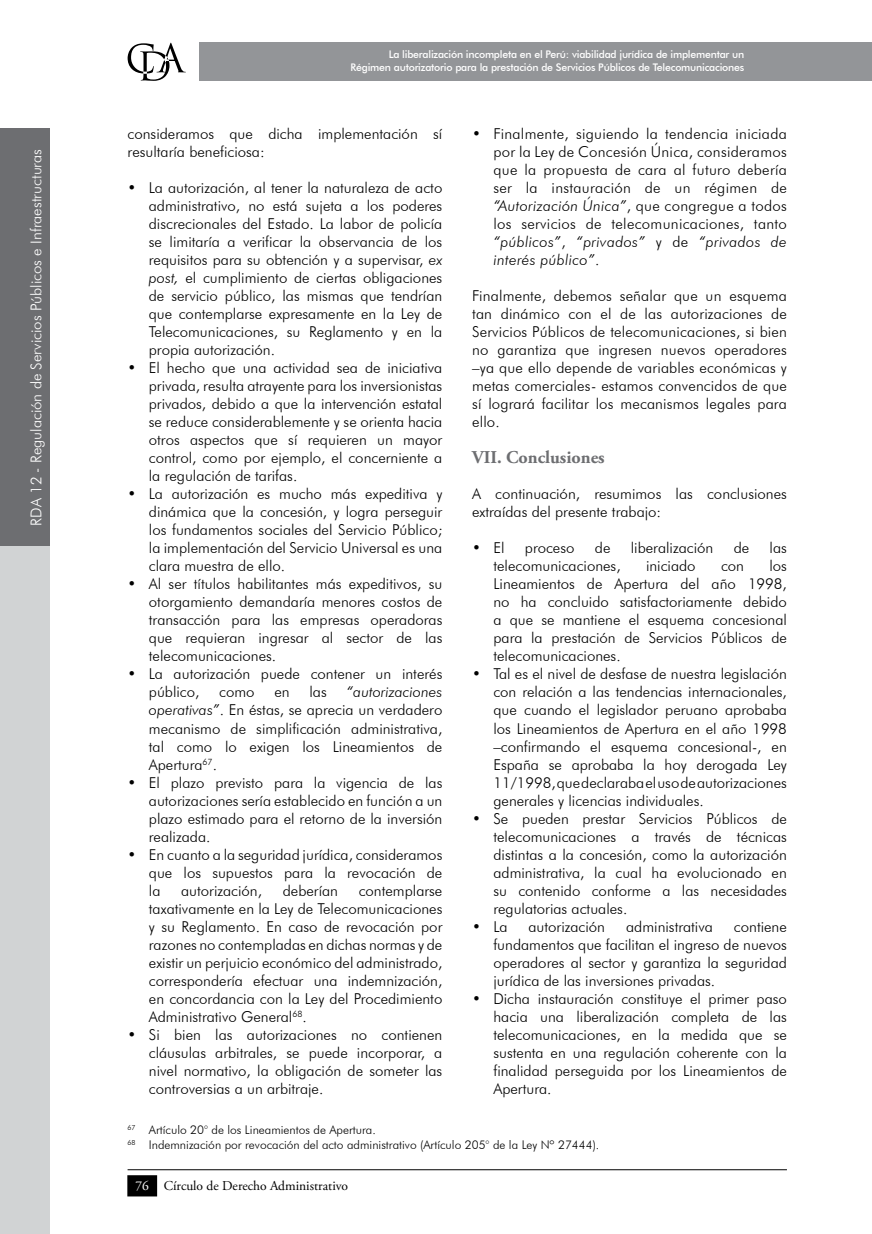
<style>
.page{position:relative;width:872px;height:1234px;background:#fff}
.page>*{position:absolute;margin:0;border:0;box-sizing:border-box;transform-origin:0 0}
.t1{font:700 18px "Adobe Garamond Pro";color:#6d6e71}
.t2{font:300 15px/18px "Futura BT";color:#000;text-align:justify}
.t3{font:300 15px "Futura BT";color:#fff}
.t4{font:13.5px "Adobe Garamond Pro";color:#000}
.t5{font:300 12px/14.4px "Futura BT";color:#000}
.t6{font:500 10.5px/12.6px "Futura BT";letter-spacing:-.02em;color:#fff;text-align:right}
.s1{font-style:italic}
.s2{color:#fff}
</style>
<div class="page">
<div style="left:199px;top:43px;width:673px;height:38px;background:#939598"></div>
<svg style="left:128px;top:43px;width:58px;height:38px"></svg>
<hr style="left:128px;top:1168px;width:659px;height:1px;background:#000">
<div style="left:128px;top:1175px;width:28px;height:20px;background:#000"></div>
<div style="left:127px;top:1174px;width:30px;height:22px;border:2px solid #000"></div>
<div style="left:0;top:539px;width:50px;height:694px;background:#d1d3d4"></div>
<div style="left:0;top:128px;width:50px;height:418px;background:#6d6e71"></div>
<p class="t3" style="left:27px;top:525px;width:378px;rotate:-90deg">RDA 12 - Regulación de Servicios Públicos e I nfraestructuras</p>
<p class="t6" style="left:350px;top:48px;width:395px">La liberalización incompleta en el Perú: viabilidad jurídica de implementar un<br>Régimen autorizatorio para la prestación de Servicios Públicos de Telecomunicaciones</p>
<p class="t2" style="left:493px;top:125px;width:295px;text-indent:-21px">• Finalmente, siguiendo la tendencia iniciada por la Ley de Concesión Única, consideramos que la propuesta de cara al futuro debería ser la instauración de un régimen de <span class="s1">“Autorización Única”</span>, que congregue a todos los servicios de telecomunicaciones, tanto <span class="s1">“públicos”</span>, <span class="s1">“privados”</span> y de <span class="s1">“privados de interés público”</span>.</p>
<p class="t2" style="left:472px;top:287px;width:316px">Finalmente, debemos señalar que un esquema tan dinámico con el de las autorizaciones de Servicios Públicos de telecomunicaciones, si bien no garantiza que ingresen nuevos operadores –ya que ello depende de variables económicas y metas comerciales- estamos convencidos de que sí logrará facilitar los mecanismos legales para ello.</p>
<p class="t1" style="left:472px;top:447px;width:134px">VII. Conclusiones</p>
<p class="t2" style="left:472px;top:485px;width:316px">A continuación, resumimos las conclusiones extraídas del presente trabajo:</p>
<p class="t2" style="left:472px;top:539px;width:34px">• El</p>
<p class="t2" style="left:525px;top:539px;width:51px">proceso</p>
<p class="t2" style="left:595px;top:539px;width:17px">de</p>
<p class="t2" style="left:631px;top:539px;width:84px">liberalización</p>
<p class="t2" style="left:733px;top:539px;width:17px">de</p>
<p class="t2" style="left:769px;top:539px;width:19px">las</p>
<p class="t2" style="left:493px;top:557px;width:129px">telecomunicaciones,</p>
<p class="t2" style="left:646px;top:557px;width:51px">iniciado</p>
<p class="t2" style="left:721px;top:557px;width:25px">con</p>
<p class="t2" style="left:128px;top:125px;width:316px">consideramos que dicha implementación sí resultaría beneficiosa:</p>
<p class="t2" style="left:149px;top:179px;width:295px;text-indent:-21px">• La autorización, al tener la naturaleza de acto administrativo, no está sujeta a los poderes discrecionales del Estado. La labor de policía se limitaría a verificar la observancia de los requisitos para su obtención y a supervisar, <span class="s1">ex post,</span> el cumplimiento de ciertas obligaciones de servicio público, las mismas que tendrían que contemplarse expresamente en la Ley de Telecomunicaciones, su Reglamento y en la propia autorización.</p>
<p class="t2" style="left:149px;top:359px;width:295px;text-indent:-21px">• El hecho que una actividad sea de iniciativa privada, resulta atrayente para los inversionistas privados, debido a que la intervención estatal se reduce considerablemente y se orienta hacia otros aspectos que sí requieren un mayor control, como por ejemplo, el concerniente a la regulación de tarifas.</p>
<p class="t2" style="left:149px;top:485px;width:295px;text-indent:-21px">• La autorización es mucho más expeditiva y dinámica que la concesión, y logra perseguir los fundamentos sociales del Servicio Público; la implementación del Servicio Universal es una clara muestra de ello.</p>
<p class="t2" style="left:149px;top:575px;width:295px;text-indent:-21px">• Al ser títulos habilitantes más expeditivos, su otorgamiento demandaría menores costos de transacción para las empresas operadoras que requieran ingresar al sector de las telecomunicaciones.</p>
<p class="t2" style="left:149px;top:665px;width:295px;text-indent:-21px">• La autorización puede contener un interés público,</p>
<p class="t2" style="left:493px;top:557px;width:295px;text-indent:276px">los Lineamientos de Apertura del año 1998, no ha concluido satisfactoriamente debido a que se mantiene el esquema concesional para la prestación de Servicios Públicos de telecomunicaciones.</p>
<p class="t2" style="left:493px;top:665px;width:295px;text-indent:-21px">• Tal es el nivel de desfase de nuestra legislación con relación a las tendencias internacionales, que cuando el legislador peruano aprobaba los Lineamientos de Apertura en el año 1998 –confirmando el esquema concesional-, en España se aprobaba la hoy derogada Ley 11/1998, que declaraba el uso de autorizaciones generales y licencias individuales.</p>
<p class="t2" style="left:493px;top:809px;width:295px;text-indent:-21px">• Se pueden prestar Servicios Públicos de telecomunicaciones a través de técnicas distintas a la concesión, como la autorización administrativa, la cual ha evolucionado en su contenido conforme a las necesidades regulatorias actuales.</p>
<p class="t2" style="left:472px;top:917px;width:37px">• La</p>
<p class="t2" style="left:528px;top:917px;width:78px">autorización</p>
<p class="t2" style="left:626px;top:917px;width:88px">administrativa</p>
<p class="t2" style="left:219px;top:683px;width:37px">como</p>
<p class="t2" style="left:274px;top:683px;width:17px">en</p>
<p class="t2" style="left:309px;top:683px;width:19px">las</p>
<p class="t2" style="left:149px;top:683px;width:295px;text-indent:198px"><span class="s1">“autorizaciones operativas”</span>. E n éstas, se aprecia un verdadero mecanismo de simplificación administrativa, tal como lo exigen los Lineamientos de Apertura<sup>67</sup>.</p>
<p class="t2" style="left:149px;top:773px;width:295px;text-indent:-21px">• El plazo previsto para la vigencia de las autorizaciones sería establecido en función a un plazo estimado para el retorno de la inversión realizada.</p>
<p class="t2" style="left:149px;top:845px;width:295px;text-indent:-21px">• En cuanto a la seguridad jurídica, consideramos que los supuestos para la revocación de la</p>
<p class="t2" style="left:149px;top:881px;width:295px;text-indent:210px">contemplarse taxativamente en la Ley de Telecomunicaciones y su Reglamento. E n caso de revocación por razones no contempladas en dichas normas y de existir un perjuicio económico del administrado, correspondería efectuar una indemnización, en concordancia con la Ley del Procedimiento Administrativo General<sup>68</sup>.</p>
<p class="t2" style="left:149px;top:1025px;width:295px;text-indent:-21px">• Si bien las autorizaciones no contienen cláusulas arbitrales, se puede incorporar, a nivel normativo, la obligación de someter las controversias a un arbitraje.</p>
<p class="t5" style="left:128px;top:1122px;width:473px"><sup>67</sup> Artículo 20° de los Lineamientos de Apertura.<br><sup>68</sup> I ndemnización por revocación del acto administrativo (Artículo 205° de la Ley Nº 27444).</p>
<p class="t2" style="left:181px;top:881px;width:82px">autorización,</p>
<p class="t2" style="left:283px;top:881px;width:57px">deberían</p>
<p class="t2" style="left:493px;top:917px;width:295px;text-indent:240px">contiene fundamentos que facilitan el ingreso de nuevos operadores al sector y garantiza la seguridad jurídica de las inversiones privadas.</p>
<p class="t2" style="left:493px;top:989px;width:295px;text-indent:-21px">• Dicha instauración constituye el primer paso hacia una liberalización completa de las telecomunicaciones, en la medida que se sustenta en una regulación coherente con la finalidad perseguida por los Lineamientos de Apertura.</p>
<p class="t4" style="left:135px;top:1176px;width:214px"><span class="s2">76</span> Círculo de Derecho Administrativo</p>
</div>
